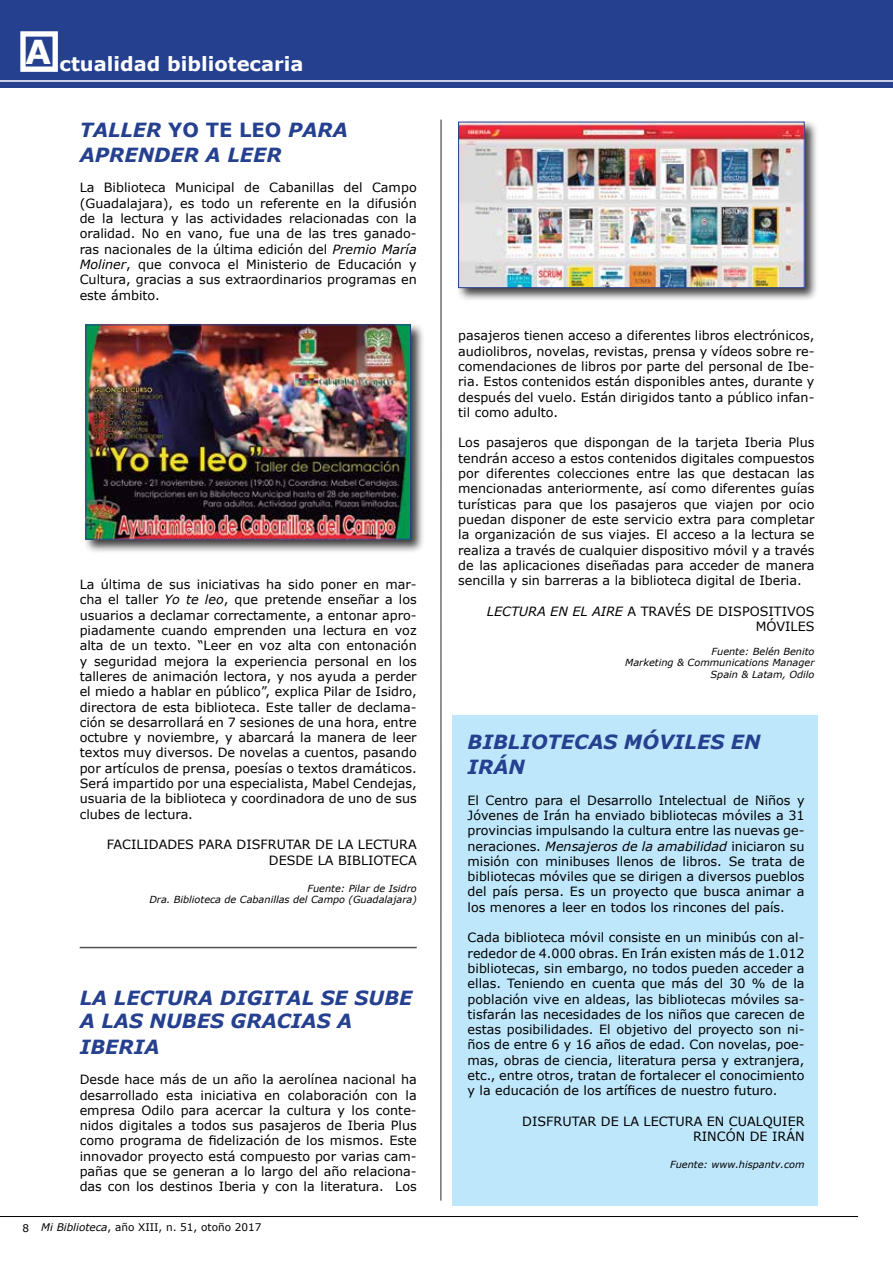
<style>
.page{position:relative;width:893px;height:1263px;background:#fff}
.page>*{position:absolute;margin:0;border:0;box-sizing:border-box;transform-origin:0 0}
.t1{font:italic 700 19.5px/25.2px "Verdana";color:#25408f}
.t2{font:700 19.5px "Verdana";color:#fff}
.t3{font:12.75px/15.3px "Verdana";color:#000;text-align:justify}
.t4{font:10.5px "Verdana";color:#000}
.t5{font:italic 9.75px/11.7px "Verdana";color:#000;text-align:right}
.s1{font-style:normal}
.s2{font-style:italic}
</style>
<div class="page">
<hr style="left:0;top:1216px;width:858px;height:1px;background:#000">
<div style="left:0;top:0;width:893px;height:88px;background:#25408f"></div>
<hr style="left:0;top:80px;width:893px;height:2px;background:#fff">
<svg style="left:20px;top:31px;width:38px;height:41px"></svg>
<div style="left:452px;top:715px;width:365px;height:491px;background:#bee7fb"></div>
<hr style="left:80px;top:947px;width:337px;height:1px;background:#4d4d4f">
<div style="left:83px;top:322px;width:342px;height:231px;background:#000;opacity:.75"></div>
<img style="left:88px;top:327px;width:321px;height:210px">
<div style="left:86px;top:325px;width:325px;height:214px;border:1px solid #25408f"></div>
<div style="left:456px;top:119px;width:363px;height:183px;background:#000;opacity:.75"></div>
<img style="left:460px;top:124px;width:343px;height:162px">
<div style="left:458px;top:122px;width:347px;height:166px;border:1px solid #25408f"></div>
<hr style="left:440px;top:120px;width:2px;height:1080px;background:#6d6e71">
<h1 class="t2" style="left:25px;top:51px;width:280px"><sup>A</sup> ctualidad bibliotecaria</h1>
<h1 class="t1" style="left:80px;top:116px;width:270px">TALLER <span class="s1">YO TE LEO</span> PARA<br>APRENDER A LEER</h1>
<p class="t3" style="left:80px;top:180px;width:339px">La Biblioteca Municipal de Cabanillas del Campo (Guadalajara), es todo un referente en la difusión de la lectura y las actividades relacionadas con la oralidad. No en vano, fue una de las tres ganado&shy;ras nacionales de la última edición del <span class="s2">Premio María Moliner</span>, que convoca el Ministerio de Educación y Cultura, gracias a sus extraordinarios programas en este ámbito.</p>
<p class="t3" style="left:80px;top:577px;width:339px">La última de sus iniciativas ha sido poner en mar&shy;cha el taller <span class="s2">Yo te leo</span>, que pretende enseñar a los usuarios a declamar correctamente, a entonar apro&shy;piadamente cuando emprenden una lectura en voz alta de un texto. “Leer en voz alta con entonación y seguridad mejora la experiencia personal en los talleres de animación lectora, y nos ayuda a perder el miedo a hablar en público”, explica Pilar de Isidro, directora de esta biblioteca. Este taller de declama&shy;ción se desarrollará en 7 sesiones de una hora, entre octubre y noviembre, y abarcará la manera de leer textos muy diversos. De novelas a cuentos, pasando por artículos de prensa, poesías o textos dramáticos.<br>Será impartido por una especialista, Mabel Cendejas, usuaria de la biblioteca y coordinadora de uno de sus clubes de lectura.</p>
<p class="t3" style="left:107px;top:837px;width:312px;text-align:right">FACILIDADES PARA DISFRUTAR DE LA LECTURA<br>DESDE LA BIBLIOTECA</p>
<p class="t5" style="left:149px;top:882px;width:269px">Fuente: Pilar de Isidro<br>Dra. Biblioteca de Cabanillas del Campo (Guadalajara)</p>
<h1 class="t1" style="left:80px;top:986px;width:334px;line-height:23.4px">LA LECTURA DIGITAL SE SUBE<br>A LAS NUBES GRACIAS A</h1>
<h1 class="t1" style="left:80px;top:1033px;width:81px">IBERIA</h1>
<p class="t3" style="left:80px;top:1072px;width:338px">Desde hace más de un año la aerolínea nacional ha desarrollado esta iniciativa en colaboración con la empresa Odilo para acercar la cultura y los conte&shy;nidos digitales a todos sus pasajeros de Iberia Plus como programa de fidelización de los mismos. Este innovador proyecto está compuesto por varias cam&shy;pañas que se generan a lo largo del año relaciona&shy;das con los destinos Iberia y con la literatura. Los</p>
<p class="t4" style="left:23px;top:1220px;width:240px">8 <span class="s2">Mi Biblioteca</span>, año XIII, n. 51, otoño 2017</p>
<p class="t3" style="left:458px;top:328px;width:358px">pasajeros tienen acceso a diferentes libros electrónicos, audiolibros, novelas, revistas, prensa y vídeos sobre re&shy;comendaciones de libros por parte del personal de Ibe&shy;ria. Estos contenidos están disponibles antes, durante y después del vuelo. Están dirigidos tanto a público infan&shy;til como adulto.</p>
<p class="t3" style="left:458px;top:435px;width:358px">Los pasajeros que dispongan de la tarjeta Iberia Plus tendrán acceso a estos contenidos digitales compuestos por diferentes colecciones entre las que destacan las mencionadas anteriormente, así como diferentes guías turísticas para que los pasajeros que viajen por ocio puedan disponer de este servicio extra para completar la organización de sus viajes. El acceso a la lectura se realiza a través de cualquier dispositivo móvil y a través de las aplicaciones diseñadas para acceder de manera sencilla y sin barreras a la biblioteca digital de Iberia.</p>
<p class="t3" style="left:487px;top:603px;width:329px;text-align:right"><span class="s2">LECTURA EN EL AIRE</span> A TRAVÉS DE DISPOSITIVOS<br>MÓVILES</p>
<p class="t5" style="left:625px;top:645px;width:191px">Fuente: Belén Benito<br>Marketing &amp; Communications Manager<br>Spain &amp; Latam, Odilo</p>
<h1 class="t1" style="left:468px;top:729px;width:295px">BIBLIOTECAS MÓVILES EN<br>IRÁN</h1>
<p class="t3" style="left:468px;top:792px;width:338px">El Centro para el Desarrollo Intelectual de Niños y Jóvenes de Irán ha enviado bibliotecas móviles a 31 provincias impulsando la cultura entre las nuevas ge&shy;neraciones. <span class="s2">Mensajeros de la amabilidad</span> iniciaron su misión con minibuses llenos de libros. Se trata de bibliotecas móviles que se dirigen a diversos pueblos del país persa. Es un proyecto que busca animar a los menores a leer en todos los rincones del país.</p>
<p class="t3" style="left:468px;top:930px;width:339px">Cada biblioteca móvil consiste en un minibús con al&shy;rededor de 4.000 obras. En Irán existen más de 1.012 bibliotecas, sin embargo, no todos pueden acceder a ellas. Teniendo en cuenta que más del 30 % de la población vive en aldeas, las bibliotecas móviles sa&shy;tisfarán las necesidades de los niños que carecen de estas posibilidades. El objetivo del proyecto son ni&shy;ños de entre 6 y 16 años de edad. Con novelas, poe&shy;mas, obras de ciencia, literatura persa y extranjera, etc., entre otros, tratan de fortalecer el conocimiento y la educación de los artífices de nuestro futuro.</p>
<p class="t3" style="left:522px;top:1113px;width:284px;text-align:right">DISFRUTAR DE LA LECTURA EN CUALQUIER<br>RINCÓN DE IRÁN</p>
<p class="t5" style="left:670px;top:1159px;width:136px">Fuente: www.hispantv.com</p>
</div>
